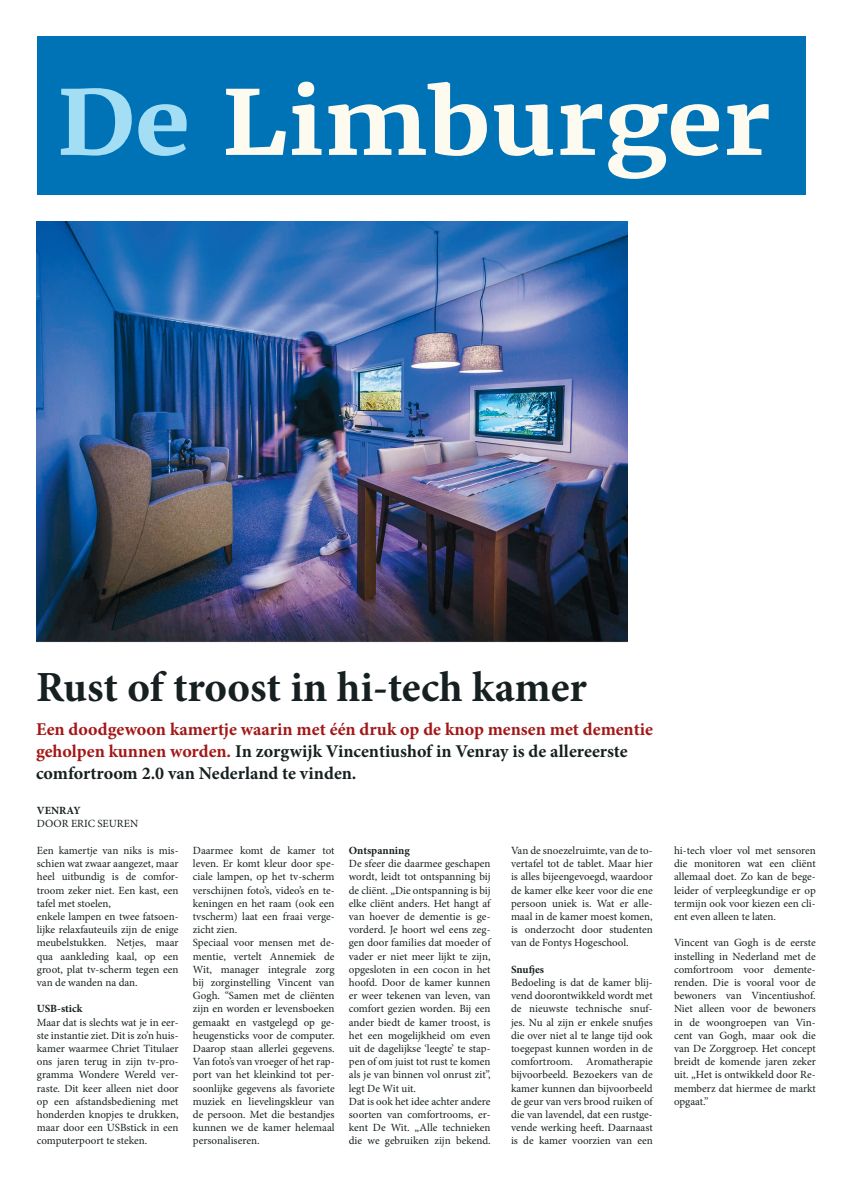
<style>
.page{position:relative;width:842px;height:1191px;background:#fff}
.page>*{position:absolute;margin:0;border:0;box-sizing:border-box;transform-origin:0 0}
.t1{font:700 89px "Merriweather";color:#fdfbf0;scale:1.13 1}
.t2{font:700 43px "Minion Pro";color:#172020}
.t3{font:700 18px "Minion Pro";color:#172020}
.t4{font:700 18px "Minion Pro";color:#a41616}
.t5{font:11px/13.2px "Minion Pro";color:#172020;text-align:justify}
.t6{font:700 11px "Minion Pro";color:#172020}
.s1{color:#a4def4}
.s2{color:#a41616}
.s3{font-weight:700}
</style>
<div class="page">
<img style="left:36px;top:221px;width:591px;height:422px">
<div style="left:36px;top:36px;width:769px;height:159px;background:#0073b6"></div>
<p class="t1" style="left:57px;top:66px;width:633px"><span class="s1">De</span> Limburger</p>
<p class="t2" style="left:36px;top:656px;width:552px">Rust of troost in hi-tech kamer</p>
<p class="t4" style="left:36px;top:717px;width:618px">Een doodgewoon kamertje waarin met één druk op de knop mensen met dementie</p>
<p class="t3" style="left:36px;top:738px;width:593px"><span class="s2">geholpen kunnen worden.</span> In zorgwijk Vincentiushof in Venray is de allereerste</p>
<p class="t3" style="left:36px;top:760px;width:322px">comfortroom 2.0 van Nederland te vinden.</p>
<p class="t5" style="left:37px;top:804px;width:103px"><span class="s3">VENRAY<br></span>DOOR ERIC SEUREN</p>
<p class="t5" style="left:37px;top:844px;width:143px">Een kamertje van niks is mis&shy;schien wat zwaar aangezet, maar heel uitbundig is de comfor&shy;troom zeker niet. Een kast, een tafel met stoelen,</p>
<p class="t5" style="left:37px;top:910px;width:143px">enkele lampen en twee fatsoen&shy;lijke relaxfauteuils zijn de enige meubelstukken. Netjes, maar qua aankleding kaal, op een groot, plat tv-scherm tegen een van de wanden na dan.</p>
<p class="t6" style="left:37px;top:1001px;width:47px">USB-stick</p>
<p class="t5" style="left:37px;top:1015px;width:143px">Maar dat is slechts wat je in eer&shy;ste instantie ziet. Dit is zo’n huis&shy;kamer waarmee Chriet Titulaer ons jaren terug in zijn tv-pro&shy;gramma Wondere Wereld ver&shy;raste. Dit keer alleen niet door op een afstandsbediening met honderden knopjes te drukken, maar door een USBstick in een computerpoort te steken.</p>
<p class="t5" style="left:193px;top:844px;width:143px">Daarmee komt de kamer tot leven. Er komt kleur door spe&shy;ciale lampen, op het tv-scherm verschijnen foto’s, video’s en te&shy;keningen en het raam (ook een tvscherm) laat een fraai verge&shy;zicht zien.</p>
<p class="t5" style="left:193px;top:936px;width:143px">Speciaal voor mensen met de&shy;mentie, vertelt Annemiek de Wit, manager integrale zorg bij zorginstelling Vincent van Gogh. “Samen met de cliënten zijn en worden er levensboeken gemaakt en vastgelegd op ge&shy;heugensticks voor de computer.<br>Daarop staan allerlei gegevens.<br>Van foto’s van vroeger of het rap&shy;port van het kleinkind tot per&shy;soonlijke gegevens als favoriete muziek en lievelingskleur van de persoon. Met die bestandjes kunnen we de kamer helemaal personaliseren.</p>
<p class="t5" style="left:511px;top:844px;width:143px">Van de snoezelruimte, van de to&shy;vertafel tot de tablet. Maar hier is alles bijeengevoegd, waardoor de kamer elke keer voor die ene persoon uniek is. Wat er alle&shy;maal in de kamer moest komen, is onderzocht door studenten van de Fontys Hogeschool.</p>
<p class="t6" style="left:511px;top:961px;width:35px">Snufjes</p>
<p class="t5" style="left:511px;top:976px;width:143px">Bedoeling is dat de kamer blij&shy;vend doorontwikkeld wordt met de nieuwste technische snuf&shy;jes. Nu al zijn er enkele snufjes die over niet al te lange tijd ook toegepast kunnen worden in de comfortroom. Aromatherapie bijvoorbeeld. Bezoekers van de kamer kunnen dan bijvoorbeeld de geur van vers brood ruiken of die van lavendel, dat een rustge&shy;vende werking heeft. Daarnaast is de kamer voorzien van een</p>
<p class="t6" style="left:349px;top:842px;width:62px">Ontspanning</p>
<p class="t5" style="left:349px;top:857px;width:143px">De sfeer die daarmee geschapen wordt, leidt tot ontspanning bij de cliënt. „Die ontspanning is bij elke cliënt anders. Het hangt af van hoever de dementie is ge&shy;vorderd. Je hoort wel eens zeg&shy;gen door families dat moeder of vader er niet meer lijkt te zijn, opgesloten in een cocon in het hoofd. Door de kamer kunnen er weer tekenen van leven, van comfort gezien worden. Bij een ander biedt de kamer troost, is het een mogelijkheid om even uit de dagelijkse ‘leegte’ te stap&shy;pen of om juist tot rust te komen als je van binnen vol onrust zit”, legt De Wit uit.</p>
<p class="t5" style="left:349px;top:1094px;width:143px">Dat is ook het idee achter andere soorten van comfortrooms, er&shy;kent De Wit. „Alle technieken die we gebruiken zijn bekend.</p>
<p class="t5" style="left:674px;top:844px;width:143px">hi-tech vloer vol met sensoren die monitoren wat een cliënt allemaal doet. Zo kan de bege&shy;leider of verpleegkundige er op termijn ook voor kiezen een cli&shy;ënt even alleen te laten.</p>
<p class="t5" style="left:674px;top:936px;width:143px">Vincent van Gogh is de eerste instelling in Nederland met de comfortroom voor demente&shy;renden. Die is vooral voor de bewoners van Vincentiushof.<br>Niet alleen voor de bewoners in de woongroepen van Vin&shy;cent van Gogh, maar ook die van De Zorggroep. Het concept breidt de komende jaren zeker uit. „Het is ontwikkeld door Re&shy;memberz dat hiermee de markt opgaat.”</p>
</div>
